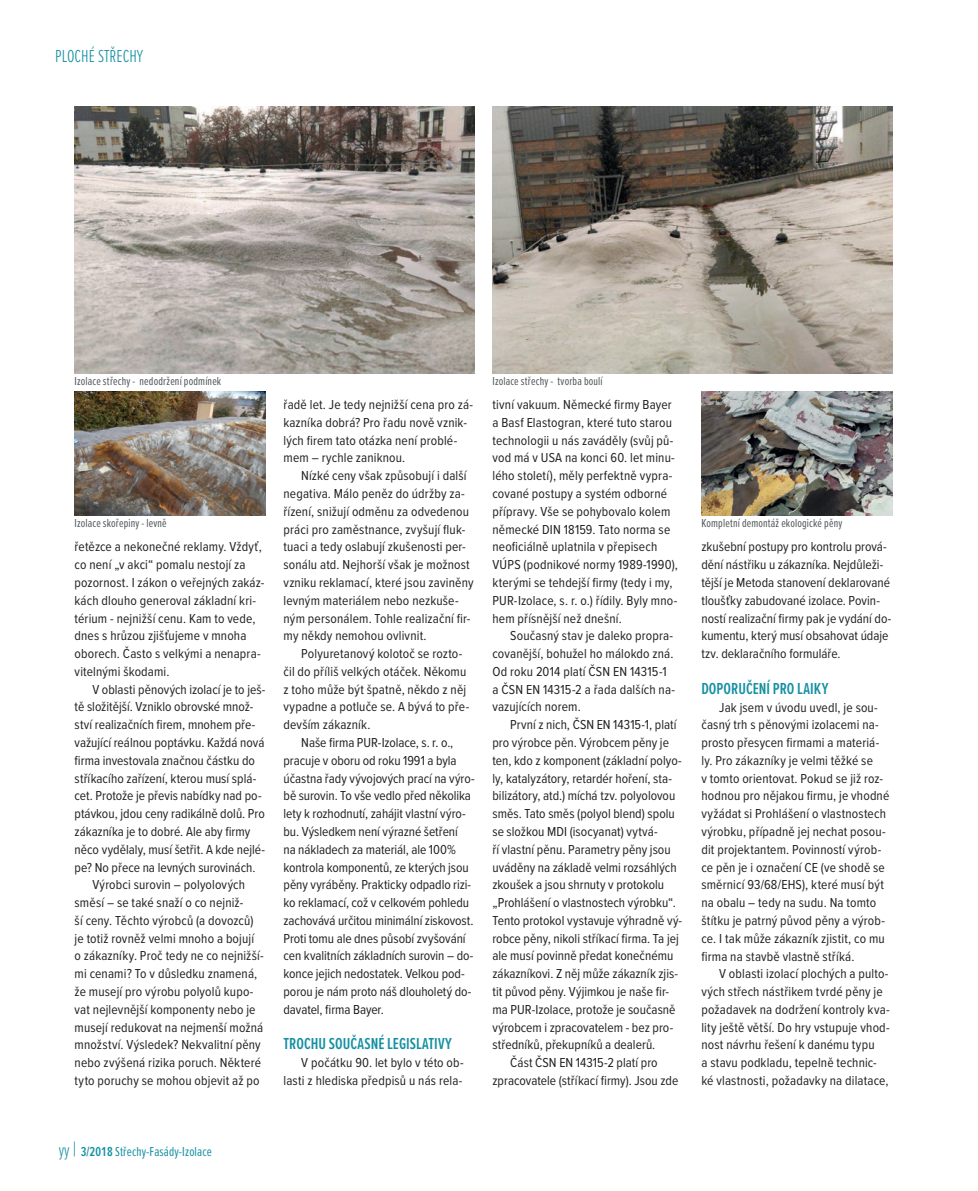
<style>
.page{position:relative;width:978px;height:1191px;background:#fff}
.page>*{position:absolute;margin:0;border:0;box-sizing:border-box;transform-origin:0 0}
.t1{font:300 18px "Proxima Nova Ex Cn";color:#1590a3}
.t2{font:600 16.5px "Proxima Nova Ex Cn";color:#1590a3}
.t3{font:13.5px/17.9px "Proxima Nova Cond";letter-spacing:.005em;color:#231f20}
.t4{font:13.5px "Proxima Nova Ex Cn";letter-spacing:.01em;color:#1590a3}
.t5{font:12px "Proxima Nova Ex Cn";letter-spacing:.015em;color:#515659}
.s1{font-weight:300;font-size:18px}
.s2{font-weight:300;font-size:21px}
.s3{font-weight:600}
</style>
<div class="page">
<img style="left:75px;top:391px;width:191px;height:125px">
<img style="left:75px;top:107px;width:400px;height:266px">
<img style="left:492px;top:107px;width:401px;height:266px">
<img style="left:701px;top:391px;width:192px;height:125px">
<h1 class="t1" style="left:55px;top:42px;width:89px">PLOCHÉ STŘECHY</h1>
<p class="t5" style="left:75px;top:372px;width:148px">Izolace střechy - nedodržení podmínek</p>
<p class="t5" style="left:492px;top:372px;width:112px">Izolace střechy - tvorba boulí</p>
<p class="t3" style="left:284px;top:395px;width:191px">řadě let. Je tedy nejnižší cena pro zá&shy;kazníka dobrá? Pro řadu nově vznik&shy;lých firem tato otázka není problé&shy;mem – rychle zaniknou.</p>
<p class="t3" style="left:284px;top:466px;width:192px;text-indent:18px">Nízké ceny však způsobují i další negativa. Málo peněz do údržby za&shy;řízení, snižují odměnu za odvedenou práci pro zaměstnance, zvyšují fluk&shy;tuaci a tedy oslabují zkušenosti per&shy;sonálu atd. Nejhorší však je možnost vzniku reklamací, které jsou zaviněny levným materiálem nebo nezkuše&shy;ným personálem. Tohle realizační fir&shy;my někdy nemohou ovlivnit.</p>
<p class="t3" style="left:284px;top:644px;width:187px;text-indent:18px">Polyuretanový kolotoč se rozto&shy;čil do příliš velkých otáček. Někomu z toho může být špatně, někdo z něj vypadne a potluče se. A bývá to pře&shy;devším zákazník.</p>
<p class="t3" style="left:284px;top:733px;width:193px;text-indent:18px">Naše firma PUR-Izolace, s. r. o., pracuje v oboru od roku 1991 a byla účastna řady vývojových prací na výro&shy;bě surovin. To vše vedlo před několika lety k rozhodnutí, zahájit vlastní výro&shy;bu. Výsledkem není výrazné šetření<br>na nákladech za materiál, ale 100% kontrola komponentů, ze kterých jsou pěny vyráběny. Prakticky odpadlo rizi&shy;ko reklamací, což v celkovém pohledu zachovává určitou minimální ziskovost.<br>Proti tomu ale dnes působí zvyšování cen kvalitních základních surovin – do&shy;konce jejich nedostatek. Velkou pod&shy;porou je nám proto náš dlouholetý do&shy;davatel, firma Bayer.</p>
<p class="t2" style="left:284px;top:1032px;width:170px">TROCHU SOUČASNÉ LEGISLATIVY</p>
<p class="t3" style="left:284px;top:1053px;width:182px;text-align:right">V počátku 90. let bylo v této ob&shy;lasti z hlediska předpisů u nás rela-</p>
<p class="t3" style="left:492px;top:395px;width:187px">tivní vakuum. Německé firmy Bayer a Basf Elastogran, které tuto starou technologii u nás zaváděly (svůj pů&shy;vod má v USA na konci 60. let minu&shy;lého století), měly perfektně vypra&shy;cované postupy a systém odborné přípravy. Vše se pohybovalo kolem německé DIN 18159. Tato norma se neoficiálně uplatnila v přepisech VÚPS (podnikové normy 1989-1990), kterými se tehdejší firmy (tedy i my, PUR-Izolace, s. r. o.) řídily. Byly mno&shy;hem přísnější než dnešní.</p>
<p class="t3" style="left:492px;top:626px;width:184px;text-indent:18px">Současný stav je daleko propra&shy;covanější, bohužel ho málokdo zná.<br>Od roku 2014 platí ČSN EN 14315-1 a ČSN EN 14315-2 a řada dalších na&shy;vazujících norem.</p>
<p class="t3" style="left:510px;top:715px;width:168px">První z nich, ČSN EN 14315-1, platí</p>
<p class="t3" style="left:492px;top:733px;width:178px">pro výrobce pěn. Výrobcem pěny je</p>
<p class="t3" style="left:492px;top:751px;width:191px">ten, kdo z komponent (základní polyo-</p>
<p class="t3" style="left:492px;top:768px;width:181px">ly, katalyzátory, retardér hoření, sta-</p>
<p class="t3" style="left:492px;top:786px;width:184px">bilizátory, atd.) míchá tzv. polyolovou</p>
<p class="t3" style="left:492px;top:804px;width:184px">směs. Tato směs (polyol blend) spolu</p>
<p class="t3" style="left:492px;top:822px;width:167px">se složkou MDI (isocyanat) vytvá-</p>
<p class="t3" style="left:492px;top:839px;width:180px">ří vlastní pěnu. Parametry pěny jsou</p>
<p class="t3" style="left:492px;top:857px;width:186px">uváděny na základě velmi rozsáhlých</p>
<p class="t3" style="left:492px;top:875px;width:173px">zkoušek a jsou shrnuty v protokolu</p>
<p class="t3" style="left:492px;top:893px;width:185px">„Prohlášení o vlastnostech výrobku“.</p>
<p class="t3" style="left:492px;top:911px;width:191px">Tento protokol vystavuje výhradně vý-</p>
<p class="t3" style="left:492px;top:928px;width:188px">robce pěny, nikoli stříkací firma. Ta jej</p>
<p class="t3" style="left:492px;top:946px;width:182px">ale musí povinně předat konečnému</p>
<p class="t3" style="left:492px;top:964px;width:187px">zákazníkovi. Z něj může zákazník zjis-</p>
<p class="t3" style="left:492px;top:982px;width:178px">tit původ pěny. Výjimkou je naše fir-</p>
<p class="t3" style="left:492px;top:999px;width:185px">ma PUR-Izolace, protože je současně</p>
<p class="t3" style="left:492px;top:1017px;width:182px">výrobcem i zpracovatelem - bez pro-</p>
<p class="t3" style="left:492px;top:1035px;width:164px">středníků, překupníků a dealerů.</p>
<p class="t3" style="left:510px;top:1053px;width:149px">Část ČSN EN 14315-2 platí pro</p>
<p class="t3" style="left:492px;top:1071px;width:187px">zpracovatele (stříkací firmy). Jsou zde</p>
<p class="t5" style="left:75px;top:514px;width:94px">Izolace skořepiny - levně</p>
<p class="t5" style="left:701px;top:514px;width:142px">Kompletní demontáž ekologické pěny</p>
<p class="t3" style="left:75px;top:537px;width:191px">řetězce a nekonečné reklamy. Vždyť, co není „v akci“ pomalu nestojí za pozornost. I zákon o veřejných zakáz&shy;kách dlouho generoval základní kri&shy;térium - nejnižší cenu. Kam to vede, dnes s hrůzou zjišťujeme v mnoha oborech. Často s velkými a nenapra&shy;vitelnými škodami.</p>
<p class="t3" style="left:92px;top:679px;width:175px">V oblasti pěnových izolací je to ješ-</p>
<p class="t3" style="left:75px;top:697px;width:180px">tě složitější. Vzniklo obrovské množ-</p>
<p class="t3" style="left:75px;top:715px;width:182px">ství realizačních firem, mnohem pře-</p>
<p class="t3" style="left:75px;top:733px;width:191px">važující reálnou poptávku. Každá nová</p>
<p class="t3" style="left:75px;top:751px;width:182px">firma investovala značnou částku do</p>
<p class="t3" style="left:75px;top:768px;width:183px">stříkacího zařízení, kterou musí splá-</p>
<p class="t3" style="left:75px;top:786px;width:189px">cet. Protože je převis nabídky nad po-</p>
<p class="t3" style="left:75px;top:804px;width:192px">ptávkou, jdou ceny radikálně dolů. Pro</p>
<p class="t3" style="left:75px;top:822px;width:177px">zákazníka je to dobré. Ale aby firmy</p>
<p class="t3" style="left:75px;top:839px;width:192px">něco vydělaly, musí šetřit. A kde nejlé-</p>
<p class="t3" style="left:75px;top:857px;width:182px">pe? No přece na levných surovinách.</p>
<p class="t3" style="left:92px;top:875px;width:154px">Výrobci surovin – polyolových</p>
<p class="t3" style="left:75px;top:893px;width:170px">směsí – se také snaží o co nejniž-</p>
<p class="t3" style="left:75px;top:911px;width:180px">ší ceny. Těchto výrobců (a dovozců)</p>
<p class="t3" style="left:75px;top:928px;width:181px">je totiž rovněž velmi mnoho a bojují</p>
<p class="t3" style="left:75px;top:946px;width:191px">o zákazníky. Proč tedy ne co nejnižší-</p>
<p class="t3" style="left:75px;top:964px;width:184px">mi cenami? To v důsledku znamená,</p>
<p class="t3" style="left:75px;top:982px;width:180px">že musejí pro výrobu polyolů kupo-</p>
<p class="t3" style="left:75px;top:1000px;width:182px">vat nejlevnější komponenty nebo je</p>
<p class="t3" style="left:75px;top:1017px;width:190px">musejí redukovat na nejmenší možná</p>
<p class="t3" style="left:75px;top:1035px;width:188px">množství. Výsledek? Nekvalitní pěny</p>
<p class="t3" style="left:75px;top:1053px;width:188px">nebo zvýšená rizika poruch. Některé</p>
<p class="t3" style="left:75px;top:1071px;width:186px">tyto poruchy se mohou objevit až po</p>
<p class="t3" style="left:701px;top:537px;width:192px">zkušební postupy pro kontrolu prová&shy;dění nástřiku u zákazníka. Nejdůleži&shy;tější je Metoda stanovení deklarované tloušťky zabudované izolace. Povin&shy;ností realizační firmy pak je vydání do&shy;kumentu, který musí obsahovat údaje tzv. deklaračního formuláře.</p>
<p class="t2" style="left:701px;top:676px;width:129px">DOPORUČENÍ PRO LAIKY</p>
<p class="t3" style="left:701px;top:697px;width:189px;text-indent:18px">Jak jsem v úvodu uvedl, je sou&shy;časný trh s pěnovými izolacemi na&shy;prosto přesycen firmami a materiá&shy;ly. Pro zákazníky je velmi těžké se<br>v tomto orientovat. Pokud se již roz&shy;hodnou pro nějakou firmu, je vhodné vyžádat si Prohlášení o vlastnostech výrobku, případně jej nechat posou&shy;dit projektantem. Povinností výrob&shy;ce pěn je i označení CE (ve shodě se směrnicí 93/68/EHS), které musí být na obalu – tedy na sudu. Na tomto štítku je patrný původ pěny a výrob&shy;ce. I tak může zákazník zjistit, co mu firma na stavbě vlastně stříká.</p>
<p class="t3" style="left:701px;top:964px;width:190px;text-indent:18px">V oblasti izolací plochých a pulto&shy;vých střech nástřikem tvrdé pěny je požadavek na dodržení kontroly kva&shy;lity ještě větší. Do hry vstupuje vhod&shy;nost návrhu řešení k danému typu<br>a stavu podkladu, tepelně technic&shy;ké vlastnosti, požadavky na dilatace,</p>
<p class="t4" style="left:59px;top:1141px;width:154px"><span class="s1">yy</span> <span class="s2">|</span> <span class="s3">3/2018</span> Střechy-Fasády-Izolace</p>
</div>
